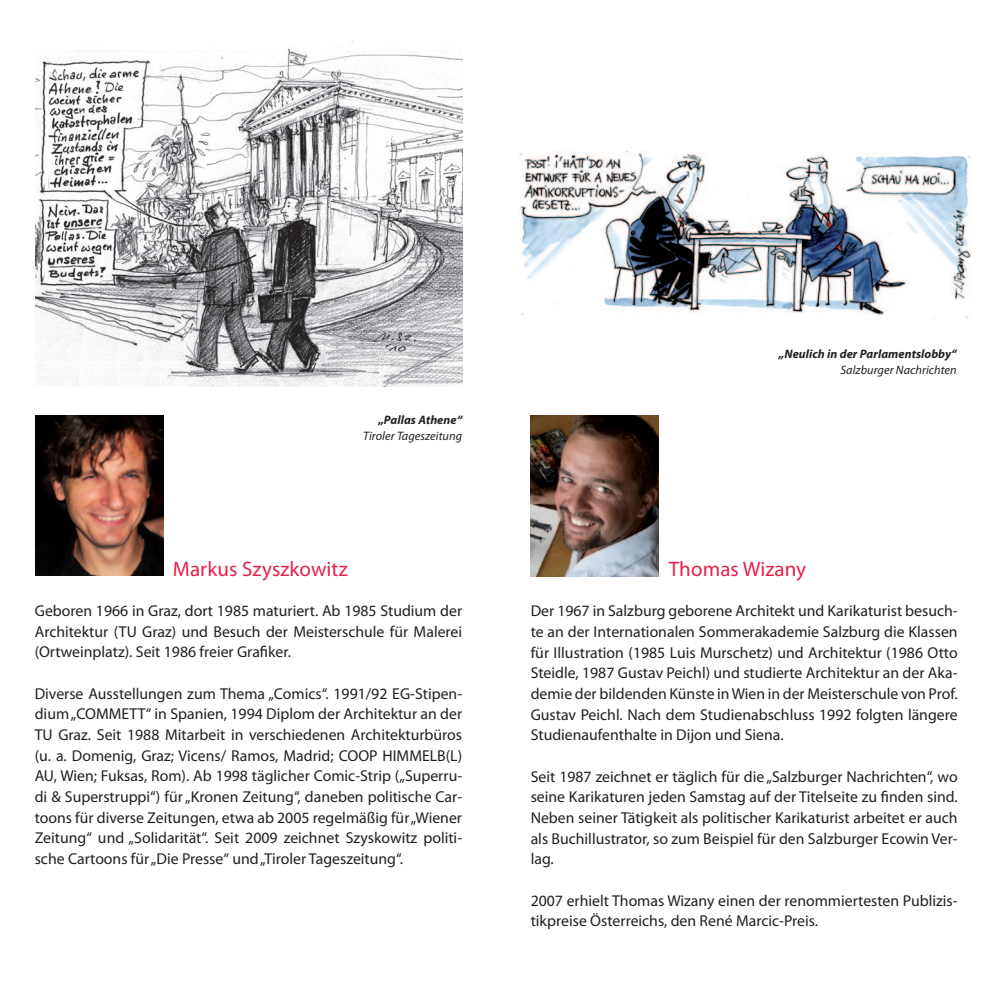
<style>
.page{position:relative;width:993px;height:1008px;background:#fff}
.page>*{position:absolute;margin:0;border:0;box-sizing:border-box;transform-origin:0 0}
.t1{font:21px "Myriad Pro";letter-spacing:.005em;color:#e5234a}
.t2{font:15.75px/20.7px "Myriad Pro";color:#231f20;text-align:justify}
.t3{font:italic 700 12.25px "Myriad Pro";letter-spacing:.005em;color:#231f20}
.t4{font:italic 12.25px "Myriad Pro";letter-spacing:.005em;color:#231f20}
</style>
<div class="page">
<img style="left:519px;top:152px;width:453px;height:168px">
<img style="left:530px;top:415px;width:128px;height:160px">
<img style="left:35px;top:41px;width:427px;height:345px">
<img style="left:35px;top:415px;width:128px;height:160px">
<p class="t3" style="left:378px;top:412px;width:85px">„Pallas Athene“</p>
<p class="t4" style="left:363px;top:428px;width:100px">Tiroler Tageszeitung</p>
<h1 class="t1" style="left:173px;top:555px;width:176px">Markus Szyszkowitz</h1>
<p class="t2" style="left:35px;top:599px;width:429px">Geboren 1966 in Graz, dort 1985 maturiert. Ab 1985 Studium der Architektur (TU Graz) und Besuch der Meisterschule für Malerei (Ortweinplatz). Seit 1986 freier Grafiker.</p>
<p class="t2" style="left:35px;top:682px;width:429px">Diverse Ausstellungen zum Thema „Comics“. 1991/92 EG-Stipen&shy;dium „COMMETT“ in Spanien, 1994 Diplom der Architektur an der TU Graz. Seit 1988 Mitarbeit in verschiedenen Architekturbüros (u. a. Domenig, Graz; Vicens/ Ramos, Madrid; COOP HIMMELB(L)<br>AU, Wien; Fuksas, Rom). Ab 1998 täglicher Comic-Strip („Superru&shy;di &amp; Superstruppi“) für „Kronen Zeitung“, daneben politische Car&shy;toons für diverse Zeitungen, etwa ab 2005 regelmäßig für „Wiener Zeitung“ und „Solidarität“. Seit 2009 zeichnet Szyskowitz politi&shy;sche Cartoons für „Die Presse“ und „Tiroler Tageszeitung“.</p>
<p class="t3" style="left:778px;top:346px;width:179px">„Neulich in der Parlamentslobby“</p>
<p class="t4" style="left:840px;top:362px;width:118px">Salzburger Nachrichten</p>
<h1 class="t1" style="left:668px;top:555px;width:139px">Thomas Wizany</h1>
<p class="t2" style="left:530px;top:600px;width:428px">Der 1967 in Salzburg geborene Architekt und Karikaturist besuch&shy;te an der Internationalen Sommerakademie Salzburg die Klassen für Illustration (1985 Luis Murschetz) und Architektur (1986 Otto Steidle, 1987 Gustav Peichl) und studierte Architektur an der Aka&shy;demie der bildenden Künste in Wien in der Meisterschule von Prof.<br>Gustav Peichl. Nach dem Studienabschluss 1992 folgten längere Studienaufenthalte in Dijon und Siena.</p>
<p class="t2" style="left:530px;top:765px;width:428px">Seit 1987 zeichnet er täglich für die „Salzburger Nachrichten“, wo seine Karikaturen jeden Samstag auf der Titelseite zu finden sind.<br>Neben seiner Tätigkeit als politischer Karikaturist arbeitet er auch als Buchillustrator, so zum Beispiel für den Salzburger Ecowin Ver&shy;lag.</p>
<p class="t2" style="left:530px;top:889px;width:428px">2007 erhielt Thomas Wizany einen der renommiertesten Publizis&shy;tikpreise Österreichs, den René Marcic-Preis.</p>
</div>
